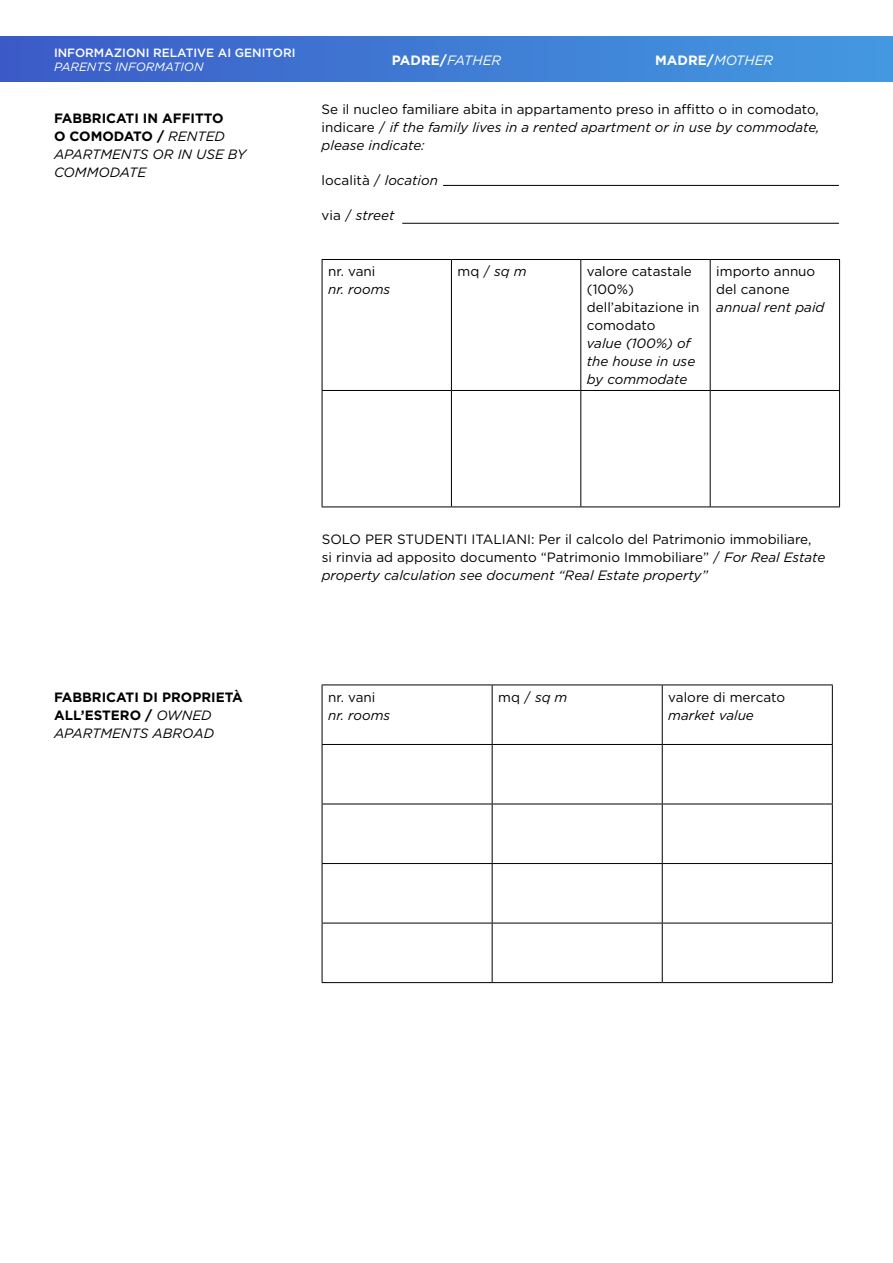
<style>
.page{position:relative;width:893px;height:1263px;background:#fff}
.page>*{position:absolute;margin:0;border:0;box-sizing:border-box;transform-origin:0 0}
.t1{font:13.5px/18px "Gotham";color:#000}
.t2{font:italic 13.5px/18px "Gotham";color:#000}
.t3{font:700 13.5px/18px "Gotham";color:#000}
.t4{font:700 13.5px "Gotham";color:#fff}
.t5{font:500 12px "Gotham";color:#fff}
.t6{font:italic 12px "Gotham";color:#fff}
.s1{font-weight:700;font-style:normal}
.s2{font-weight:400;font-style:italic}
.s3{font-style:italic}
.s4{font-style:normal}
</style>
<div class="page">
<div style="left:0;top:36px;width:893px;height:46px;background:linear-gradient(to right,#3c5bc7,#439ae1)"></div>
<hr style="left:322px;top:259px;width:129px;height:1px;background:#000">
<hr style="left:322px;top:260px;width:1px;height:130px;background:#000">
<hr style="left:451px;top:259px;width:130px;height:1px;background:#000">
<hr style="left:451px;top:260px;width:1px;height:130px;background:#000">
<hr style="left:581px;top:259px;width:129px;height:1px;background:#000">
<hr style="left:580px;top:260px;width:1px;height:130px;background:#000">
<hr style="left:710px;top:259px;width:130px;height:1px;background:#000">
<hr style="left:710px;top:260px;width:1px;height:130px;background:#000">
<hr style="left:839px;top:260px;width:1px;height:130px;background:#000">
<hr style="left:322px;top:390px;width:129px;height:1px;background:#000">
<hr style="left:322px;top:391px;width:1px;height:115px;background:#000">
<hr style="left:451px;top:390px;width:130px;height:1px;background:#000">
<hr style="left:451px;top:391px;width:1px;height:115px;background:#000">
<hr style="left:581px;top:390px;width:129px;height:1px;background:#000">
<hr style="left:580px;top:391px;width:1px;height:115px;background:#000">
<hr style="left:710px;top:390px;width:130px;height:1px;background:#000">
<hr style="left:710px;top:391px;width:1px;height:115px;background:#000">
<hr style="left:839px;top:391px;width:1px;height:115px;background:#000">
<hr style="left:322px;top:506px;width:129px;height:1px;background:#000">
<hr style="left:451px;top:506px;width:130px;height:1px;background:#000">
<hr style="left:581px;top:506px;width:129px;height:1px;background:#000">
<hr style="left:710px;top:506px;width:130px;height:1px;background:#000">
<hr style="left:322px;top:684px;width:170px;height:1px;background:#000">
<hr style="left:322px;top:685px;width:1px;height:59px;background:#000">
<hr style="left:492px;top:684px;width:170px;height:1px;background:#000">
<hr style="left:492px;top:685px;width:1px;height:59px;background:#000">
<hr style="left:662px;top:684px;width:171px;height:1px;background:#000">
<hr style="left:662px;top:685px;width:1px;height:59px;background:#000">
<hr style="left:832px;top:685px;width:1px;height:59px;background:#000">
<hr style="left:322px;top:744px;width:170px;height:1px;background:#000">
<hr style="left:322px;top:745px;width:1px;height:59px;background:#000">
<hr style="left:492px;top:744px;width:170px;height:1px;background:#000">
<hr style="left:492px;top:745px;width:1px;height:59px;background:#000">
<hr style="left:662px;top:744px;width:171px;height:1px;background:#000">
<hr style="left:662px;top:745px;width:1px;height:59px;background:#000">
<hr style="left:832px;top:745px;width:1px;height:59px;background:#000">
<hr style="left:322px;top:804px;width:170px;height:1px;background:#000">
<hr style="left:322px;top:804px;width:1px;height:59px;background:#000">
<hr style="left:492px;top:804px;width:170px;height:1px;background:#000">
<hr style="left:492px;top:804px;width:1px;height:59px;background:#000">
<hr style="left:662px;top:804px;width:171px;height:1px;background:#000">
<hr style="left:662px;top:804px;width:1px;height:59px;background:#000">
<hr style="left:832px;top:804px;width:1px;height:59px;background:#000">
<hr style="left:322px;top:863px;width:170px;height:1px;background:#000">
<hr style="left:322px;top:864px;width:1px;height:59px;background:#000">
<hr style="left:492px;top:863px;width:170px;height:1px;background:#000">
<hr style="left:492px;top:864px;width:1px;height:59px;background:#000">
<hr style="left:662px;top:863px;width:171px;height:1px;background:#000">
<hr style="left:662px;top:864px;width:1px;height:59px;background:#000">
<hr style="left:832px;top:864px;width:1px;height:59px;background:#000">
<hr style="left:322px;top:923px;width:170px;height:1px;background:#000">
<hr style="left:322px;top:923px;width:1px;height:59px;background:#000">
<hr style="left:492px;top:923px;width:170px;height:1px;background:#000">
<hr style="left:492px;top:923px;width:1px;height:59px;background:#000">
<hr style="left:662px;top:923px;width:171px;height:1px;background:#000">
<hr style="left:662px;top:923px;width:1px;height:59px;background:#000">
<hr style="left:832px;top:923px;width:1px;height:59px;background:#000">
<hr style="left:322px;top:982px;width:170px;height:1px;background:#000">
<hr style="left:492px;top:982px;width:170px;height:1px;background:#000">
<hr style="left:662px;top:982px;width:171px;height:1px;background:#000">
<hr style="left:443px;top:185px;width:396px;height:1px;background:#000">
<hr style="left:402px;top:223px;width:437px;height:1px;background:#000">
<p class="t5" style="left:54px;top:45px;width:243px">INFORMAZIONI RELATIVE AI GENITORI</p>
<p class="t6" style="left:54px;top:59px;width:151px">PARENTS INFORMATION</p>
<p class="t2" style="left:54px;top:109px;width:194px"><span class="s1">FABBRICATI IN AFFITTO<br>O COMODATO /</span> RENTED<br>APARTMENTS OR IN USE BY<br>COMMODATE</p>
<p class="t4" style="left:392px;top:51px;width:111px">PADRE/<span class="s2">FATHER</span></p>
<p class="t4" style="left:655px;top:51px;width:120px">MADRE/<span class="s2">MOTHER</span></p>
<p class="t1" style="left:322px;top:100px;width:499px;text-align:justify">Se il nucleo familiare abita in appartamento preso in affitto o in comodato, indicare / <span class="s3">if the family lives in a rented apartment or in use by commodate, please indicate:</span></p>
<p class="t1" style="left:322px;top:171px;width:118px">località / <span class="s3">location</span></p>
<p class="t2" style="left:322px;top:206px;width:74px"><span class="s4">via /</span> street</p>
<p class="t1" style="left:328px;top:262px;width:49px">nr. vani</p>
<p class="t2" style="left:328px;top:280px;width:64px">nr. rooms</p>
<p class="t1" style="left:457px;top:262px;width:71px">mq / <span class="s3">sq m</span></p>
<p class="t1" style="left:587px;top:262px;width:114px">valore catastale (100%) dell’abitazione in comodato</p>
<p class="t2" style="left:587px;top:334px;width:110px">value (100%) of the house in use by commodate</p>
<p class="t1" style="left:716px;top:262px;width:101px">importo annuo del canone</p>
<p class="t2" style="left:716px;top:298px;width:110px">annual rent paid</p>
<p class="t3" style="left:54px;top:688px;width:190px">FABBRICATI DI PROPRIETÀ<br>ALL’ESTERO / <span class="s2">OWNED<br>APARTMENTS ABROAD</span></p>
<p class="t1" style="left:322px;top:530px;width:505px">SOLO PER STUDENTI ITALIANI: Per il calcolo del Patrimonio immobiliare,<br>si rinvia ad apposito documento “Patrimonio Immobiliare” / <span class="s3">For Real Estate property calculation see document “Real Estate property”</span></p>
<p class="t1" style="left:328px;top:688px;width:49px">nr. vani</p>
<p class="t2" style="left:328px;top:706px;width:64px">nr. rooms</p>
<p class="t1" style="left:498px;top:688px;width:71px">mq / <span class="s3">sq m</span></p>
<p class="t1" style="left:668px;top:688px;width:118px">valore di mercato</p>
<p class="t2" style="left:668px;top:706px;width:87px">market value</p>
</div>
